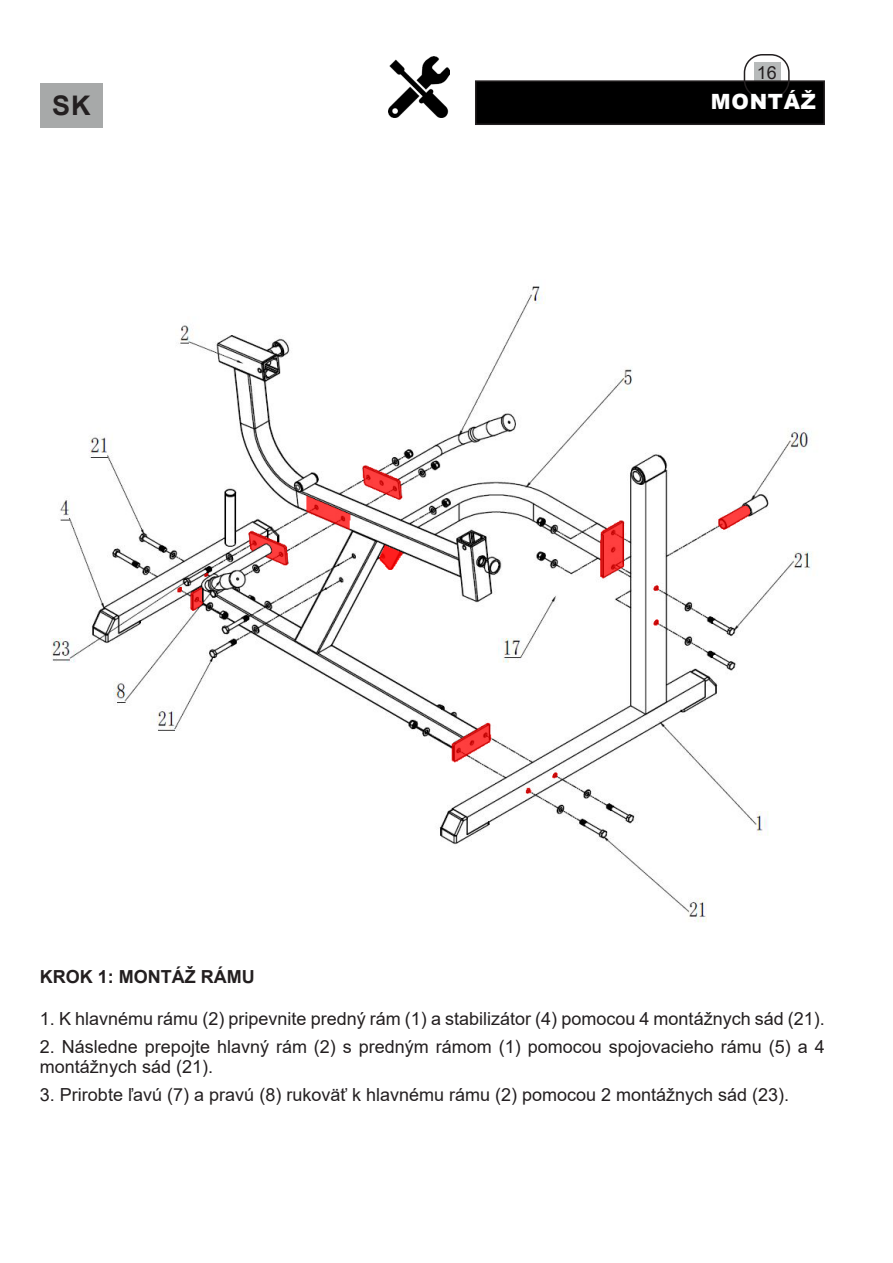
<style>
.page{position:relative;width:893px;height:1263px;background:#fff}
.page>*{position:absolute;margin:0;border:0;box-sizing:border-box;transform-origin:0 0}
.t1{font:700 27px "Arial";color:#231f20}
.t2{font:900 21px "Arial";letter-spacing:.035em;color:#fff}
.Ztucneni{font:18px/19.5px "Arial";color:#231f20}
.Nadpisy{font:700 18px "Arial";color:#231f20}
</style>
<div class="page">
<div style="left:754px;top:62px;width:26px;height:21px;background:#b7baba"></div>
<div style="left:476px;top:81px;width:348px;height:43px;background:#000"></div>
<div style="left:475px;top:80px;width:350px;height:45px;border:2px solid #231f20"></div>
<div style="left:744px;top:54px;width:46px;height:45px;border:2px solid #231f20;border-radius:18px"></div>
<div style="left:40px;top:83px;width:63px;height:45px;background:#a7a9a9"></div>
<img style="left:388px;top:57px;width:62px;height:61px">
<img style="left:51px;top:286px;width:762px;height:636px">
<p class="Ztucneni" style="left:757px;top:62px;width:22px">16</p>
<h1 class="t1" style="left:52px;top:87px;width:40px">SK</h1>
<p class="t2" style="left:711px;top:87px;width:107px">MONTÁŽ</p>
<p class="Nadpisy" style="left:40px;top:964px;width:216px">KROK 1: MONTÁŽ RÁMU</p>
<p class="Ztucneni" style="left:40px;top:1009px;width:786px">1. K hlavnému rámu (2) pripevnite predný rám (1) a stabilizátor (4) pomocou 4 montážnych sád (21).</p>
<p class="Ztucneni" style="left:40px;top:1037px;width:786px">2. Následne prepojte hlavný rám (2) s predným rámom (1) pomocou spojovacieho rámu (5) a 4 montážnych sád (21).</p>
<p class="Ztucneni" style="left:40px;top:1084px;width:751px">3. Prirobte ľavú (7) a pravú (8) rukoväť k hlavnému rámu (2) pomocou 2 montážnych sád (23).</p>
</div>
